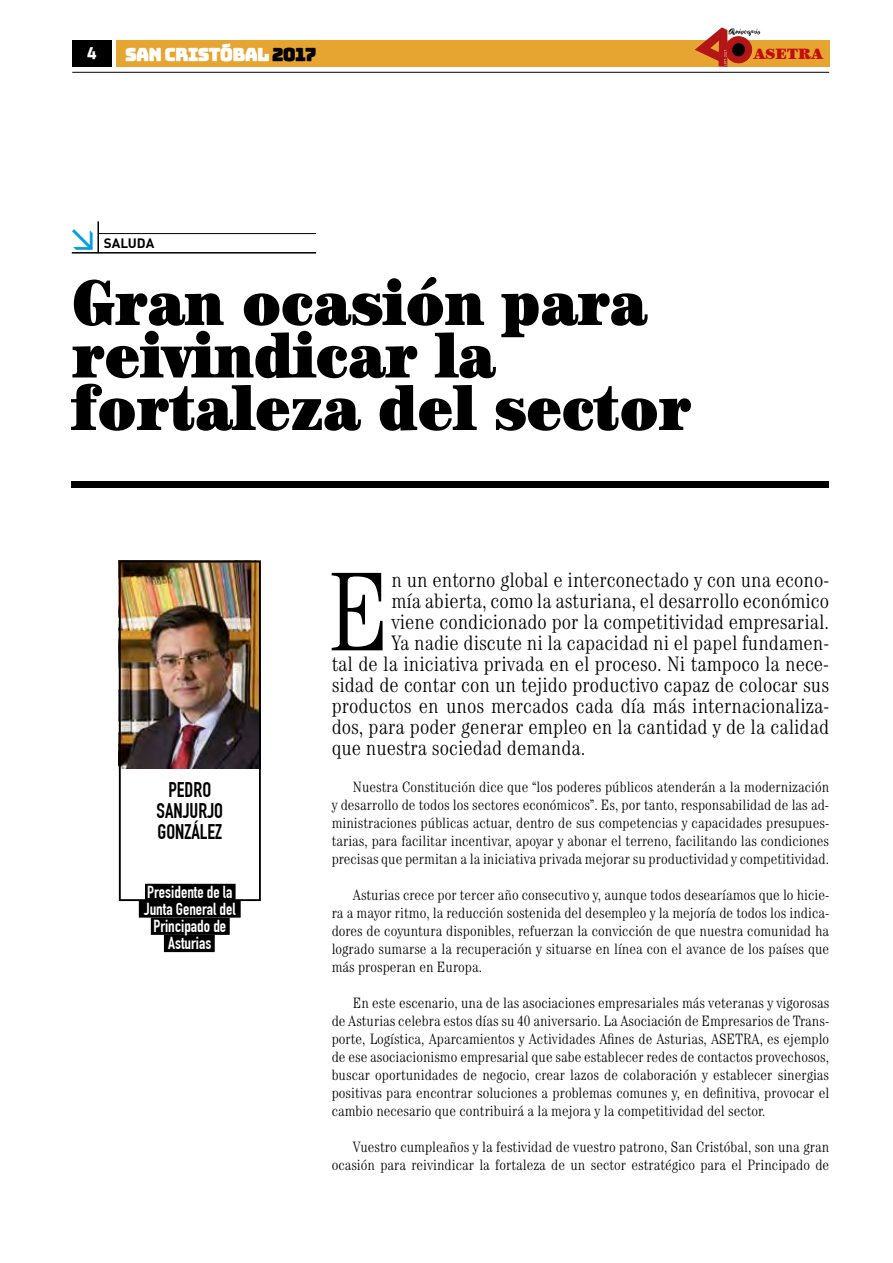
<style>
.page{position:relative;width:893px;height:1263px;background:#fff}
.page>*{position:absolute;margin:0;border:0;box-sizing:border-box;transform-origin:0 0}
.t1{font:300 condensed 112.5px "Century";color:#000}
.t2{font:ultra-condensed 64.5px/52.5px "Century";color:#000}
.t3{font:300 condensed 21px "Century";color:#000}
.t4{font:700 20.85px/20.9px "DIN Condensed";color:#000;text-align:center}
.t5{font:18px "Bungee Layers Outline";letter-spacing:-.04em;color:#fff}
.t6{font:800 18px "Titillium Text 22 L";color:#fff}
.t7{font:700 16.95px/17px "DIN Condensed";color:#fff;text-align:center}
.t8{font:300 condensed 15px/18px "Century";color:#000;text-align:justify}
.t9{font:900 15px "Century";color:#c40d0e}
.t10{font:700 13.5px "DIN";color:#000}
.s1{color:#000}
</style>
<div class="page">
<div style="left:72px;top:40px;width:40px;height:27px;background:#000"></div>
<div style="left:116px;top:40px;width:713px;height:27px;background:#e6a530"></div>
<hr style="left:72px;top:72px;width:757px;height:1px;background:#000">
<svg style="left:695px;top:27px;width:66px;height:40px"></svg>
<div style="left:146px;top:885px;width:89px;height:15px;background:#000"></div>
<div style="left:145px;top:884px;width:91px;height:17px;border:2px solid #000"></div>
<div style="left:140px;top:901px;width:100px;height:16px;background:#000"></div>
<div style="left:139px;top:900px;width:102px;height:18px;border:2px solid #000"></div>
<div style="left:152px;top:918px;width:77px;height:16px;background:#000"></div>
<div style="left:151px;top:918px;width:79px;height:17px;border:2px solid #000"></div>
<div style="left:165px;top:936px;width:49px;height:15px;background:#000"></div>
<div style="left:164px;top:935px;width:51px;height:17px;border:2px solid #000"></div>
<img style="left:122px;top:564px;width:136px;height:204px">
<div style="left:119px;top:561px;width:142px;height:340px;border:2px solid #000"></div>
<hr style="left:72px;top:252px;width:244px;height:2px;background:#000">
<hr style="left:99px;top:233px;width:217px;height:1px;background:#000">
<hr style="left:97px;top:221px;width:2px;height:32px;background:#000">
<div style="left:71px;top:481px;width:758px;height:7px;background:#000"></div>
<svg style="left:71px;top:222px;width:30px;height:32px"></svg>
<p class="t6" style="left:87px;top:39px;width:11px">4</p>
<p class="t5" style="left:125px;top:44px;width:193px">SAN CRISTÓBAL <span class="s1">2017</span></p>
<p class="t9" style="left:754px;top:45px;width:71px">ASETRA</p>
<p class="t10" style="left:104px;top:235px;width:52px">SALUDA</p>
<h2 class="t2" style="left:72px;top:276px;width:620px">Gran ocasión para reivindicar la fortaleza del sector</h2>
<h3 class="t4" style="left:157px;top:779px;width:68px">PEDRO<br>SANJURJO<br>GONZÁLEZ</h3>
<p class="t7" style="left:144px;top:884px;width:93px">Presidente de la<br>Junta General del<br>Principado de<br>Asturias</p>
<h1 class="t1" style="left:327px;top:546px;width:66px">E</h1>
<h3 class="t3" style="left:391px;top:568px;width:439px">n un entorno global e interconectado y con una econo-</h3>
<h3 class="t3" style="left:391px;top:589px;width:439px">mía abierta, como la asturiana, el desarrollo económico</h3>
<h3 class="t3" style="left:391px;top:610px;width:439px">viene condicionado por la competitividad empresarial.</h3>
<h3 class="t3" style="left:391px;top:631px;width:439px">Ya nadie discute ni la capacidad ni el papel fundamen-</h3>
<h3 class="t3" style="left:332px;top:652px;width:499px">tal de la iniciativa privada en el proceso. Ni tampoco la nece-</h3>
<h3 class="t3" style="left:332px;top:673px;width:499px">sidad de contar con un tejido productivo capaz de colocar sus</h3>
<h3 class="t3" style="left:332px;top:694px;width:499px">productos en unos mercados cada día más internacionaliza-</h3>
<h3 class="t3" style="left:332px;top:715px;width:499px">dos, para poder generar empleo en la cantidad y de la calidad</h3>
<h3 class="t3" style="left:332px;top:736px;width:255px">que nuestra sociedad demanda.</h3>
<p class="t8" style="left:332px;top:778px;width:499px;text-indent:21px">Nuestra Constitución dice que “los poderes públicos atenderán a la modernización y desarrollo de todos los sectores económicos”. Es, por tanto, responsabilidad de las ad&shy;ministraciones públicas actuar, dentro de sus competencias y capacidades presupues&shy;tarias, para facilitar incentivar, apoyar y abonar el terreno, facilitando las condiciones precisas que permitan a la iniciativa privada mejorar su productividad y competitividad.</p>
<p class="t8" style="left:332px;top:886px;width:499px;text-indent:21px">Asturias crece por tercer año consecutivo y, aunque todos desearíamos que lo hicie&shy;ra a mayor ritmo, la reducción sostenida del desempleo y la mejoría de todos los indica&shy;dores de coyuntura disponibles, refuerzan la convicción de que nuestra comunidad ha logrado sumarse a la recuperación y situarse en línea con el avance de los países que más prosperan en Europa.</p>
<p class="t8" style="left:332px;top:994px;width:499px;text-indent:21px">En este escenario, una de las asociaciones empresariales más veteranas y vigorosas de Asturias celebra estos días su 40 aniversario. La Asociación de Empresarios de Trans&shy;porte, Logística, Aparcamientos y Actividades Afines de Asturias, ASETRA, es ejemplo de ese asociacionismo empresarial que sabe establecer redes de contactos provechosos, buscar oportunidades de negocio, crear lazos de colaboración y establecer sinergias positivas para encontrar soluciones a problemas comunes y, en definitiva, provocar el cambio necesario que contribuirá a la mejora y la competitividad del sector.</p>
<p class="t8" style="left:332px;top:1138px;width:499px;text-align:right">Vuestro cumpleaños y la festividad de vuestro patrono, San Cristóbal, son una gran ocasión para reivindicar la fortaleza de un sector estratégico para el Principado de</p>
</div>
